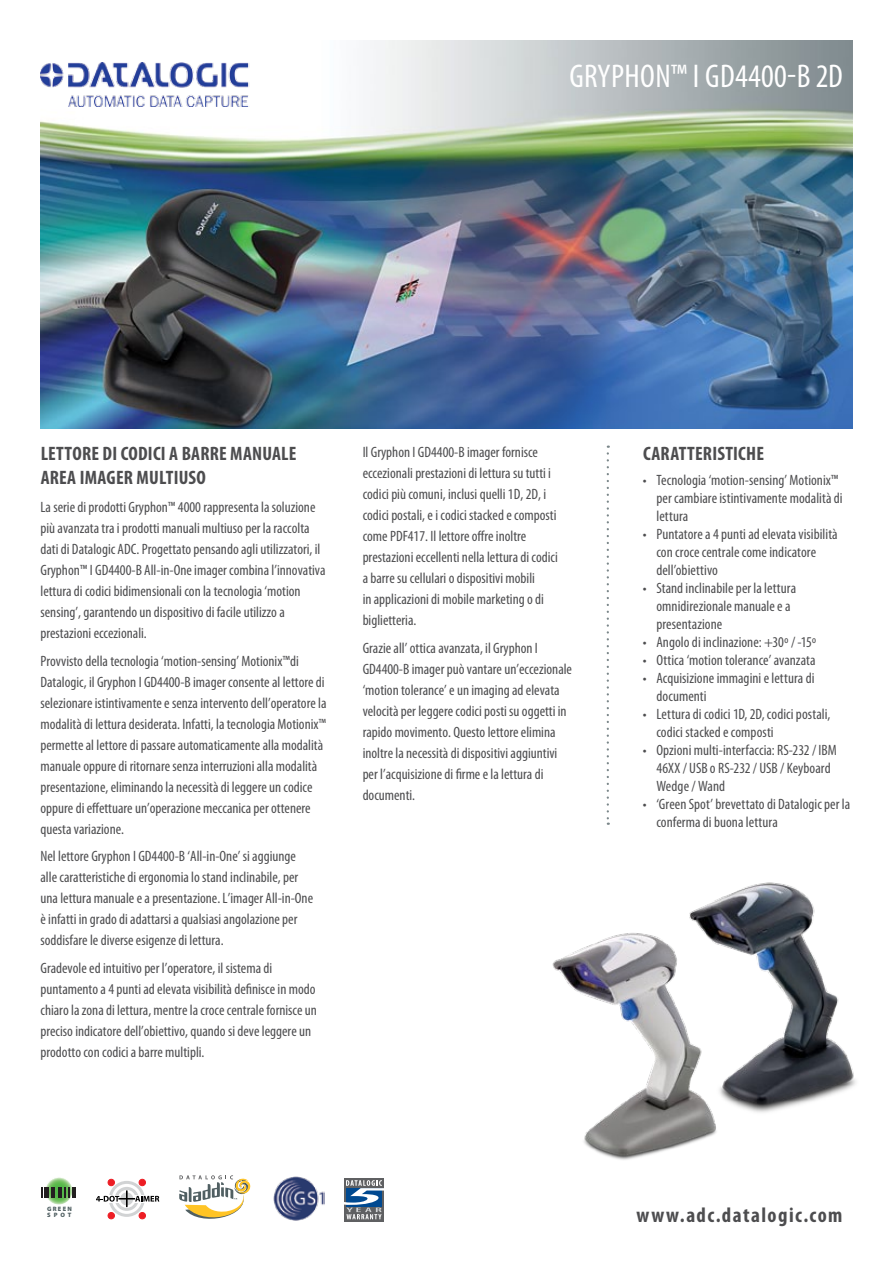
<style>
.page{position:relative;width:893px;height:1263px;background:#fff}
.page>*{position:absolute;margin:0;border:0;box-sizing:border-box;transform-origin:0 0}
.t1{font:condensed 33px "Myriad Pro";letter-spacing:.01em;color:#fff}
.t2{font:700 condensed 21px "Myriad Pro";color:#4d4d4f}
.t3{font:700 condensed 19.5px/24px "Myriad Pro";letter-spacing:.01em;color:#4d4d4f}
.t4{font:condensed 15px/21px "Myriad Pro";color:#4d4d4f}
.t5{font:900 6.3px/6.3px "Myriad Pro";letter-spacing:.2em;color:#505f62}
</style>
<div class="page">
<img style="left:40px;top:41px;width:812px;height:387px">
<img style="left:40px;top:63px;width:220px;height:43px">
<svg style="left:607px;top:446px;width:2px;height:379px"></svg>
<img style="left:273px;top:1176px;width:51px;height:45px">
<svg style="left:179px;top:1175px;width:72px;height:44px"></svg>
<svg style="left:344px;top:1178px;width:40px;height:43px"></svg>
<svg style="left:344px;top:1180px;width:40px;height:39px;background:#74899e"></svg>
<div style="left:108px;top:1179px;width:6px;height:7px;background:#f04e54;border-radius:50%"></div>
<div style="left:108px;top:1179px;width:7px;height:7px;border:1px solid #ed1d24;border-radius:50%"></div>
<div style="left:139px;top:1179px;width:6px;height:7px;background:#f15257;border-radius:50%"></div>
<div style="left:139px;top:1179px;width:7px;height:7px;border:1px solid #ed1d24;border-radius:50%"></div>
<div style="left:108px;top:1212px;width:6px;height:7px;background:#ee3238;border-radius:50%"></div>
<div style="left:108px;top:1212px;width:7px;height:7px;border:1px solid #ed1d24;border-radius:50%"></div>
<div style="left:139px;top:1212px;width:6px;height:7px;background:#ee343a;border-radius:50%"></div>
<div style="left:139px;top:1212px;width:7px;height:7px;border:1px solid #ed1d24;border-radius:50%"></div>
<svg style="left:96px;top:1181px;width:63px;height:36px"></svg>
<svg style="left:45px;top:1177px;width:28px;height:27px"></svg>
<svg style="left:41px;top:1187px;width:8px;height:10px"></svg>
<hr style="left:51px;top:1187px;width:4px;height:10px;background:#231f20">
<hr style="left:58px;top:1187px;width:4px;height:10px;background:#231f20">
<svg style="left:64px;top:1187px;width:5px;height:10px"></svg>
<hr style="left:72px;top:1187px;width:4px;height:10px;background:#231f20">
<img style="left:552px;top:882px;width:304px;height:278px">
<h1 class="t1" style="left:569px;top:56px;width:272px">gryphon™ i gd4400-b 2d</h1>
<h3 class="t3" style="left:41px;top:441px;width:257px">LETTORE DI CODICI A BARRE MANUALE<br>AREA IMAGER MULTIUSO</h3>
<p class="t4" style="left:40px;top:496px;width:287px">La serie di prodotti Gryphon™ 4000 rappresenta la soluzione più avanzata tra i prodotti manuali multiuso per la raccolta dati di Datalogic ADC. Progettato pensando agli utilizzatori, il Gryphon™ I GD4400-B All-in-One imager combina l’innovativa lettura di codici bidimensionali con la tecnologia ‘motion sensing’, garantendo un dispositivo di facile utilizzo a prestazioni eccezionali.</p>
<p class="t4" style="left:40px;top:650px;width:288px">Provvisto della tecnologia ‘motion-sensing’ Motionix™di Datalogic, il Gryphon I GD4400-B imager consente al lettore di selezionare istintivamente e senza intervento dell’operatore la modalità di lettura desiderata. Infatti, la tecnologia Motionix™ permette al lettore di passare automaticamente alla modalità manuale oppure di ritornare senza interruzioni alla modalità presentazione, eliminando la necessità di leggere un codice oppure di effettuare un’operazione meccanica per ottenere questa variazione.</p>
<p class="t4" style="left:40px;top:846px;width:274px">Nel lettore Gryphon I GD4400-B ‘All-in-One’ si aggiunge alle caratteristiche di ergonomia lo stand inclinabile, per una lettura manuale e a presentazione. L’imager All-in-One è infatti in grado di adattarsi a qualsiasi angolazione per soddisfare le diverse esigenze di lettura.</p>
<p class="t4" style="left:40px;top:957px;width:278px">Gradevole ed intuitivo per l’operatore, il sistema di puntamento a 4 punti ad elevata visibilità definisce in modo chiaro la zona di lettura, mentre la croce centrale fornisce un preciso indicatore dell’obiettivo, quando si deve leggere un prodotto con codici a barre multipli.</p>
<p class="t4" style="left:363px;top:441px;width:197px">Il Gryphon I GD4400-B imager fornisce eccezionali prestazioni di lettura su tutti i codici più comuni, inclusi quelli 1D, 2D, i codici postali, e i codici stacked e composti come PDF417. Il lettore offre inoltre prestazioni eccellenti nella lettura di codici a barre su cellulari o dispositivi mobili<br>in applicazioni di mobile marketing o di biglietteria.</p>
<p class="t4" style="left:363px;top:637px;width:211px">Grazie all’ ottica avanzata, il Gryphon I GD4400-B imager può vantare un’eccezionale ‘motion tolerance’ e un imaging ad elevata velocità per leggere codici posti su oggetti in rapido movimento. Questo lettore elimina inoltre la necessità di dispositivi aggiuntivi per l’acquisizione di firme e la lettura di documenti.</p>
<p class="t5" style="left:47px;top:1205px;width:26px">GREEN<br>SPOT</p>
<h3 class="t3" style="left:643px;top:441px;width:122px">CARATTERISTICHE</h3>
<p class="t4" style="left:656px;top:471px;width:188px;line-height:18px;text-indent:-14px">• Tecnologia ‘motion-sensing’ Motionix™ per cambiare istintivamente modalità di lettura</p>
<p class="t4" style="left:656px;top:525px;width:183px;line-height:18px;text-indent:-14px">• Puntatore a 4 punti ad elevata visibilità con croce centrale come indicatore dell’obiettivo</p>
<p class="t4" style="left:656px;top:579px;width:141px;line-height:18px;text-indent:-14px">• Stand inclinabile per la lettura omnidirezionale manuale e a presentazione</p>
<p class="t4" style="left:643px;top:631px;width:175px">• Angolo di inclinazione: +30º / -15º</p>
<p class="t4" style="left:643px;top:649px;width:174px">• Ottica ‘motion tolerance’ avanzata</p>
<p class="t4" style="left:656px;top:669px;width:160px;line-height:18px;text-indent:-14px">• Acquisizione immagini e lettura di documenti</p>
<p class="t4" style="left:656px;top:705px;width:175px;line-height:18px;text-indent:-14px">• Lettura di codici 1D, 2D, codici postali, codici stacked e composti</p>
<p class="t4" style="left:656px;top:741px;width:182px;line-height:18px;text-indent:-14px">• Opzioni multi-interfaccia: RS-232 / IBM<br>46XX / USB o RS-232 / USB / Keyboard<br>Wedge / Wand</p>
<p class="t4" style="left:656px;top:795px;width:195px;line-height:18px;text-indent:-14px">• ‘Green Spot’ brevettato di Datalogic per la conferma di buona lettura</p>
<h2 class="t2" style="left:636px;top:1201px;width:208px">WWW.ADC.DATALOGIC.COM</h2>
</div>
